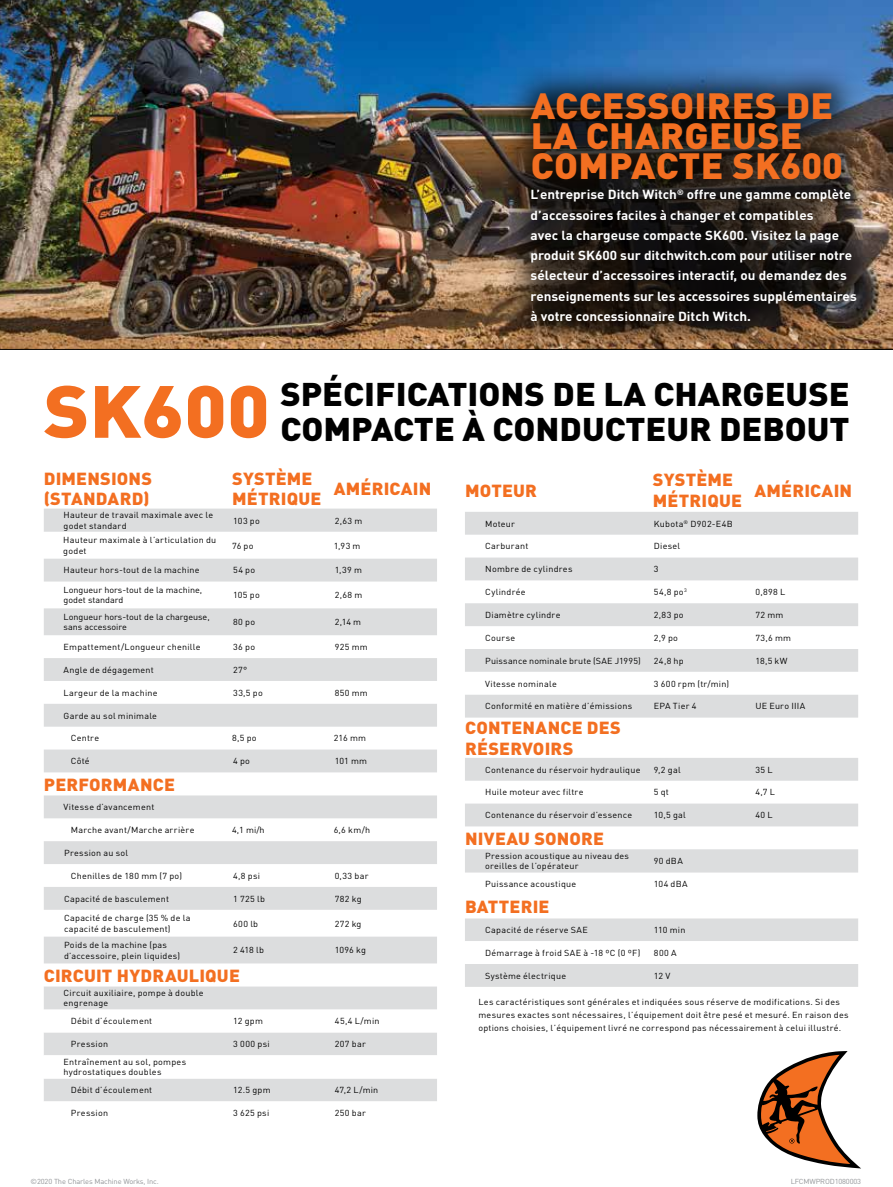
<style>
.page{position:relative;width:893px;height:1187px;background:#fff}
.page>*{position:absolute;margin:0;border:0;box-sizing:border-box;transform-origin:0 0}
.t1{font:900 72.6px "DIN Pro";color:#f36f21;scale:1.06 1}
.t2{font:900 36px/30.3px "DIN Pro";letter-spacing:.01em;color:#f36f21;scale:1.04 1}
.t3{font:900 32.4px/34.7px "DIN Pro";color:#000;scale:1.06 1}
.t4{font:900 17.25px/20.7px "DIN Pro";letter-spacing:.01em;color:#f36f21;scale:1.04 1}
.t5{font:700 13.05px/20.2px "DIN Pro";color:#fff;scale:1.04 1}
.t6{font:8.7px/10.4px "DIN Pro";letter-spacing:.025em;color:#000;scale:1.04 1}
.t7{font:8.7px/10.4px "DIN Pro";color:#000;scale:1.04 1}
.t8{font:7.2px "DIN Pro";letter-spacing:-.02em;color:#939598;scale:1.04 1}
</style>
<div class="page">
<img style="left:0;top:0;width:893px;height:349px">
<div style="left:500px;top:62px;width:387px;height:289px;background:#000;opacity:.75"></div>
<svg style="left:44px;top:508px;width:393px;height:24px;background:#dddedf"></svg>
<svg style="left:44px;top:558px;width:393px;height:451px;fill:#dcddde"></svg>
<svg style="left:44px;top:1009px;width:393px;height:92px"></svg>
<svg style="left:465px;top:512px;width:393px;height:474px"></svg>
<svg style="left:465px;top:671px;width:393px;height:46px"></svg>
<svg style="left:465px;top:895px;width:393px;height:68px"></svg>
<svg style="left:757px;top:1051px;width:104px;height:117px"></svg>
<h2 class="t2" style="left:531px;top:86px;width:302px">ACCESSOIRES DE<br>LA CHARGEUSE<br>COMPACTE SK600</h2>
<p class="t5" style="left:531px;top:183px;width:315px">L’entreprise Ditch Witch<sup>®</sup> offre une gamme complète d’accessoires faciles à changer et compatibles<br>avec la chargeuse compacte SK600. Visitez la page produit SK600 sur ditchwitch.com pour utiliser notre sélecteur d’accessoires interactif, ou demandez des renseignements sur les accessoires supplémentaires à votre concessionnaire Ditch Witch.</p>
<h1 class="t1" style="left:44px;top:349px;width:215px">SK600</h1>
<h3 class="t3" style="left:280px;top:373px;width:539px">SPÉCIFICATIONS DE LA CHARGEUSE<br>COMPACTE À CONDUCTEUR DEBOUT</h3>
<h3 class="t4" style="left:44px;top:466px;width:106px">DIMENSIONS (STANDARD)</h3>
<h3 class="t4" style="left:232px;top:466px;width:87px">SYSTÈME<br>MÉTRIQUE</h3>
<h3 class="t4" style="left:334px;top:476px;width:95px">AMÉRICAIN</h3>
<p class="t6" style="left:64px;top:509px;width:145px">Hauteur de travail maximale avec le godet standard</p>
<p class="t6" style="left:233px;top:514px;width:27px">103 po</p>
<p class="t6" style="left:335px;top:514px;width:28px">2,63 m</p>
<p class="t6" style="left:63px;top:534px;width:149px">Hauteur maximale à l’articulation du godet</p>
<p class="t6" style="left:232px;top:539px;width:22px">76 po</p>
<p class="t6" style="left:334px;top:539px;width:27px">1,93 m</p>
<p class="t6" style="left:64px;top:564px;width:132px">Hauteur hors-tout de la machine</p>
<p class="t6" style="left:233px;top:564px;width:23px">54 po</p>
<p class="t6" style="left:335px;top:564px;width:28px">1,39 m</p>
<p class="t7" style="left:64px;top:584px;width:135px">Longueur hors-tout de la machine, godet standard</p>
<p class="t6" style="left:233px;top:589px;width:27px">105 po</p>
<p class="t6" style="left:335px;top:589px;width:28px">2,68 m</p>
<p class="t7" style="left:64px;top:610px;width:142px">Longueur hors-tout de la chargeuse, sans accessoire</p>
<p class="t6" style="left:233px;top:616px;width:23px">80 po</p>
<p class="t6" style="left:335px;top:616px;width:27px">2,14 m</p>
<p class="t6" style="left:64px;top:640px;width:133px">Empattement/Longueur chenille</p>
<p class="t6" style="left:233px;top:640px;width:23px">36 po</p>
<p class="t6" style="left:335px;top:640px;width:33px">925 mm</p>
<p class="t6" style="left:64px;top:663px;width:88px">Angle de dégagement</p>
<p class="t6" style="left:233px;top:663px;width:15px">27°</p>
<p class="t6" style="left:64px;top:686px;width:92px">Largeur de la machine</p>
<p class="t6" style="left:233px;top:686px;width:30px">33,5 po</p>
<p class="t6" style="left:335px;top:686px;width:33px">850 mm</p>
<p class="t6" style="left:64px;top:709px;width:91px">Garde au sol minimale</p>
<p class="t6" style="left:71px;top:732px;width:29px">Centre</p>
<p class="t6" style="left:232px;top:732px;width:25px">8,5 po</p>
<p class="t6" style="left:334px;top:732px;width:33px">216 mm</p>
<p class="t6" style="left:71px;top:755px;width:20px">Côté</p>
<p class="t6" style="left:233px;top:755px;width:18px">4 po</p>
<p class="t6" style="left:335px;top:755px;width:33px">101 mm</p>
<h3 class="t4" style="left:44px;top:771px;width:128px">PERFORMANCE</h3>
<p class="t6" style="left:64px;top:801px;width:89px">Vitesse d’avancement</p>
<p class="t6" style="left:71px;top:823px;width:120px">Marche avant/Marche arrière</p>
<p class="t6" style="left:232px;top:823px;width:33px">4,1 mi/h</p>
<p class="t6" style="left:334px;top:823px;width:37px">6,6 km/h</p>
<p class="t6" style="left:64px;top:846px;width:63px">Pression au sol</p>
<p class="t6" style="left:71px;top:869px;width:109px">Chenilles de 180 mm (7 po)</p>
<p class="t6" style="left:233px;top:869px;width:27px">4,8 psi</p>
<p class="t6" style="left:335px;top:869px;width:34px">0,33 bar</p>
<p class="t6" style="left:64px;top:892px;width:102px">Capacité de basculement</p>
<p class="t6" style="left:233px;top:892px;width:32px">1 725 lb</p>
<p class="t6" style="left:335px;top:892px;width:27px">782 kg</p>
<p class="t6" style="left:64px;top:912px;width:123px">Capacité de charge (35 % de la capacité de basculement)</p>
<p class="t6" style="left:233px;top:917px;width:26px">600 lb</p>
<p class="t6" style="left:335px;top:917px;width:27px">272 kg</p>
<p class="t6" style="left:64px;top:938px;width:113px">Poids de la machine (pas d’accessoire, plein liquides)</p>
<p class="t6" style="left:233px;top:944px;width:31px">2 418 lb</p>
<p class="t6" style="left:335px;top:944px;width:32px">1096 kg</p>
<h3 class="t4" style="left:44px;top:962px;width:190px">CIRCUIT HYDRAULIQUE</h3>
<p class="t6" style="left:64px;top:986px;width:136px">Circuit auxiliaire, pompe à double engrenage</p>
<p class="t6" style="left:71px;top:1015px;width:80px">Débit d’écoulement</p>
<p class="t6" style="left:233px;top:1015px;width:30px">12 gpm</p>
<p class="t6" style="left:335px;top:1015px;width:44px">45,4 L/min</p>
<p class="t6" style="left:71px;top:1037px;width:37px">Pression</p>
<p class="t6" style="left:233px;top:1037px;width:36px">3 000 psi</p>
<p class="t6" style="left:335px;top:1037px;width:31px">207 bar</p>
<p class="t6" style="left:64px;top:1055px;width:119px">Entraînement au sol, pompes hydrostatiques doubles</p>
<p class="t6" style="left:71px;top:1083px;width:80px">Débit d’écoulement</p>
<p class="t6" style="left:233px;top:1083px;width:37px">12.5 gpm</p>
<p class="t6" style="left:335px;top:1083px;width:43px">47,2 L/min</p>
<p class="t6" style="left:71px;top:1106px;width:37px">Pression</p>
<p class="t6" style="left:233px;top:1106px;width:36px">3 625 psi</p>
<p class="t6" style="left:335px;top:1106px;width:31px">250 bar</p>
<h3 class="t4" style="left:465px;top:477px;width:71px">MOTEUR</h3>
<h3 class="t4" style="left:653px;top:467px;width:87px">SYSTÈME<br>MÉTRIQUE</h3>
<h3 class="t4" style="left:754px;top:477px;width:95px">AMÉRICAIN</h3>
<p class="t6" style="left:485px;top:517px;width:30px">Moteur</p>
<p class="t6" style="left:654px;top:517px;width:77px">Kubota<sup>®</sup> D902-E4B</p>
<p class="t6" style="left:485px;top:540px;width:43px">Carburant</p>
<p class="t6" style="left:654px;top:540px;width:27px">Diesel</p>
<p class="t6" style="left:485px;top:563px;width:85px">Nombre de cylindres</p>
<p class="t6" style="left:654px;top:563px;width:6px">3</p>
<p class="t6" style="left:485px;top:586px;width:40px">Cylindrée</p>
<p class="t6" style="left:654px;top:586px;width:33px">54,8 po<sup>3</sup></p>
<p class="t6" style="left:755px;top:586px;width:30px">0,898 L</p>
<p class="t6" style="left:485px;top:608px;width:74px">Diamètre cylindre</p>
<p class="t6" style="left:654px;top:608px;width:30px">2,83 po</p>
<p class="t6" style="left:755px;top:608px;width:28px">72 mm</p>
<p class="t6" style="left:485px;top:631px;width:30px">Course</p>
<p class="t6" style="left:654px;top:631px;width:25px">2,9 po</p>
<p class="t6" style="left:755px;top:631px;width:36px">73,6 mm</p>
<p class="t6" style="left:485px;top:654px;width:151px">Puissance nominale brute (SAE J1995)</p>
<p class="t6" style="left:654px;top:654px;width:30px">24,8 hp</p>
<p class="t6" style="left:755px;top:654px;width:32px">18,5 kW</p>
<p class="t6" style="left:485px;top:677px;width:70px">Vitesse nominale</p>
<p class="t6" style="left:654px;top:677px;width:74px">3 600 rpm (tr/min)</p>
<p class="t6" style="left:485px;top:700px;width:143px">Conformité en matière d’émissions</p>
<p class="t6" style="left:654px;top:700px;width:43px">EPA Tier 4</p>
<p class="t6" style="left:755px;top:700px;width:50px">UE Euro IIIA</p>
<h3 class="t4" style="left:465px;top:715px;width:151px">CONTENANCE DES<br>RÉSERVOIRS</h3>
<p class="t6" style="left:485px;top:763px;width:151px">Contenance du réservoir hydraulique</p>
<p class="t6" style="left:654px;top:763px;width:27px">9,2 gal</p>
<p class="t6" style="left:755px;top:763px;width:18px">35 L</p>
<p class="t6" style="left:485px;top:786px;width:96px">Huile moteur avec filtre</p>
<p class="t6" style="left:654px;top:786px;width:16px">5 qt</p>
<p class="t6" style="left:755px;top:786px;width:20px">4,7 L</p>
<p class="t6" style="left:485px;top:809px;width:143px">Contenance du réservoir d’essence</p>
<p class="t6" style="left:654px;top:809px;width:32px">10,5 gal</p>
<p class="t6" style="left:755px;top:809px;width:18px">40 L</p>
<h3 class="t4" style="left:465px;top:825px;width:135px">NIVEAU SONORE</h3>
<p class="t6" style="left:485px;top:849px;width:140px">Pression acoustique au niveau des oreilles de l’opérateur</p>
<p class="t6" style="left:654px;top:855px;width:29px">90 dBA</p>
<p class="t6" style="left:485px;top:878px;width:89px">Puissance acoustique</p>
<p class="t6" style="left:654px;top:878px;width:34px">104 dBA</p>
<h3 class="t4" style="left:465px;top:894px;width:83px">BATTERIE</h3>
<p class="t6" style="left:485px;top:923px;width:100px">Capacité de réserve SAE</p>
<p class="t6" style="left:654px;top:923px;width:32px">110 min</p>
<p class="t6" style="left:485px;top:946px;width:151px">Démarrage à froid SAE à -18 ºC (0 ºF)</p>
<p class="t6" style="left:654px;top:946px;width:23px">800 A</p>
<p class="t6" style="left:485px;top:969px;width:79px">Système électrique</p>
<p class="t6" style="left:654px;top:969px;width:17px">12 V</p>
<p class="t6" style="left:478px;top:994px;width:357px;line-height:13px">Les caractéristiques sont générales et indiquées sous réserve de modifications. Si des mesures exactes sont nécessaires, l’équipement doit être pesé et mesuré. En raison des options choisies, l’équipement livré ne correspond pas nécessairement à celui illustré.</p>
<p class="t8" style="left:31px;top:1175px;width:125px">©2020 The Charles Machine Works, Inc.</p>
<p class="t8" style="left:791px;top:1175px;width:69px">LFCMWPROD1080003</p>
</div>
